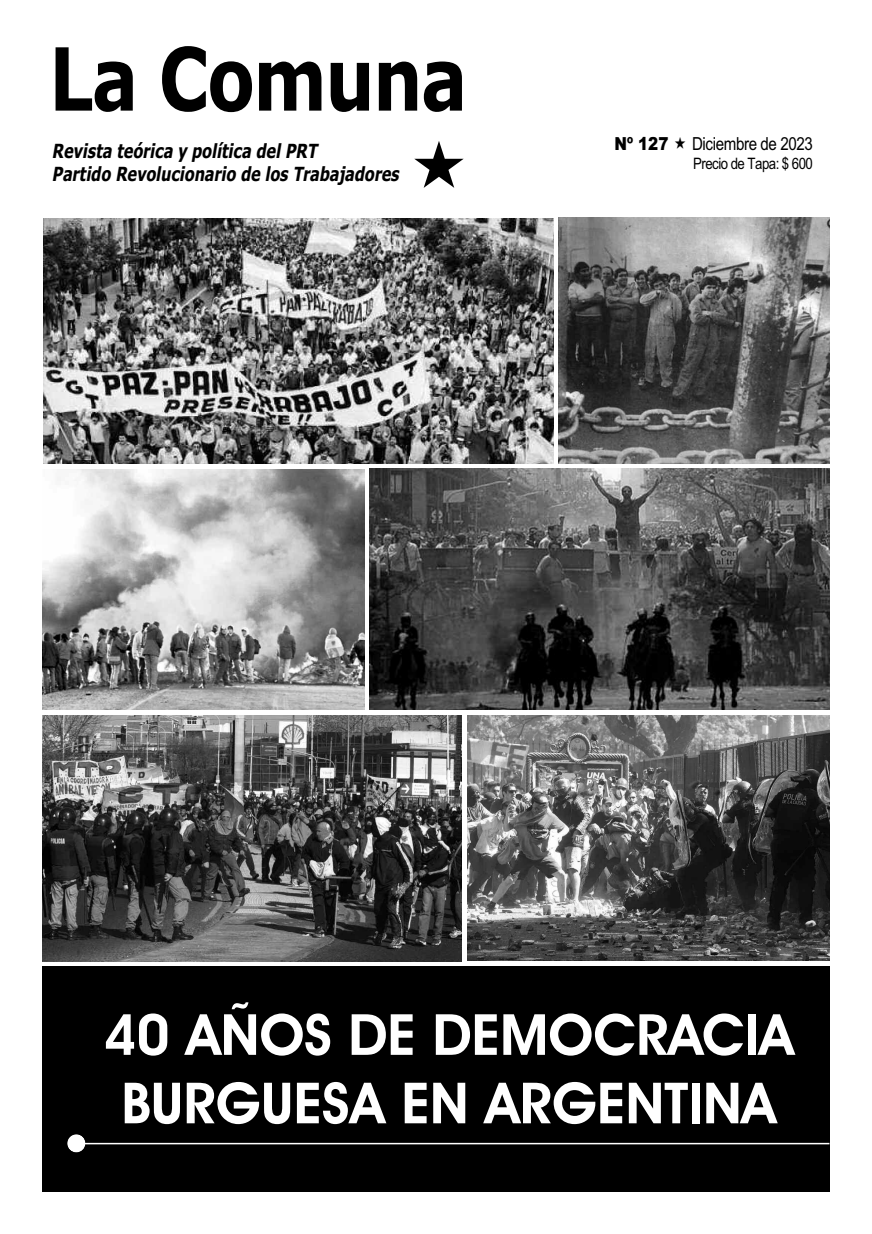
<style>
.page{position:relative;width:872px;height:1234px;background:#fff}
.page>*{position:absolute;margin:0;border:0;box-sizing:border-box;transform-origin:0 0}
.t1{font:700 87px "Verdana";letter-spacing:-.025em;color:#000;scale:.8 1}
.t2{font:600 57px/68.4px "Avant Garde IT Cby BT";color:#fff;text-align:center}
.t3{font:italic 700 19.5px/23.4px "Tahoma";color:#000;scale:.8 1}
.t4{font:18px "Arial";letter-spacing:-.025em;color:#000;scale:.84 1}
.t5{font:900 18px "Arial";color:#000;scale:.84 1}
.t6{font:15.75px "Arial";letter-spacing:-.04em;color:#000;scale:.84 1}
</style>
<div class="page">
<img style="left:558px;top:217px;width:271px;height:246px">
<div style="left:43px;top:965px;width:786px;height:226px;background:#000"></div>
<svg style="left:67px;top:1134px;width:20px;height:19px"></svg>
<hr style="left:74px;top:1142px;width:755px;height:2px;background:#fff">
<img style="left:43px;top:715px;width:418px;height:245px">
<img style="left:468px;top:715px;width:361px;height:245px">
<img style="left:43px;top:469px;width:321px;height:240px">
<img style="left:369px;top:468px;width:460px;height:241px">
<img style="left:43px;top:218px;width:510px;height:245px">
<h1 class="t1" style="left:49px;top:23px;width:524px">La Comuna</h1>
<p class="t3" style="left:52px;top:139px;width:441px">Revista teórica y política del PRT<br>Partido Revolucionario de los Trabajadores</p>
<p class="t5" style="left:614px;top:133px;width:66px">Nº 127</p>
<p class="t4" style="left:692px;top:133px;width:145px">Diciembre de 2023</p>
<p class="t6" style="left:693px;top:154px;width:144px">Precio de Tapa: $ 600</p>
<h2 class="t2" style="left:103px;top:1000px;width:692px">40 AÑOS DE DEMOCRACIA<br>BURGUESA EN ARGENTINA</h2>
</div>
